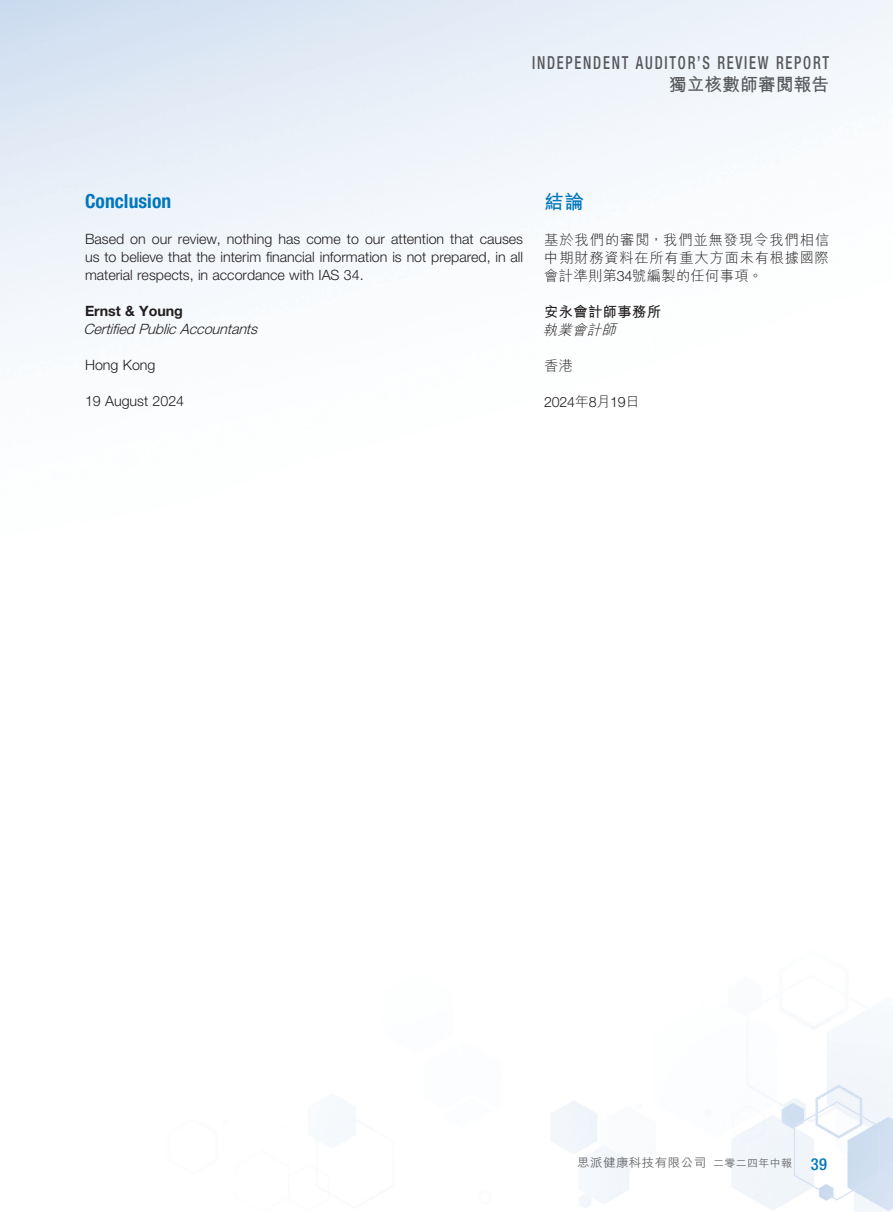
<style>
.page{position:relative;width:893px;height:1212px;background:#fff}
.page>*{position:absolute;margin:0;border:0;box-sizing:border-box;transform-origin:0 0}
.t1{font:700 condensed 19.5px "Helvetica Neue LT Std";letter-spacing:.005em;color:#0077bd}
.t2{font:700 19.5px "M Hei HK";color:#0077bd}
.t3{font:500 condensed 18px "Helvetica Neue LT Std";letter-spacing:.125em;color:#57585a;scale:.8 1}
.t4{font:700 18px "M Hei HK";letter-spacing:-.01em;color:#57585a}
.t5{font:300 14.25px/18px "Helvetica Neue LT Std";color:#231f20;text-align:justify}
.t6{font:300 14.25px/18px "M Hei HK";letter-spacing:.055em;color:#231f20;text-align:justify}
.t7{font:italic 300 14.25px "Helvetica Neue LT Std";color:#231f20}
.t8{font:700 14.25px "Helvetica Neue LT Std";color:#231f20}
.t9{font:700 14.25px "M Hei HK";letter-spacing:.03em;color:#231f20}
.t10{font:italic 300 14.25px "M Hei HK";color:#231f20}
.t11{font:500 12px "M Hei HK";letter-spacing:.03em;color:#6c6d70;scale:1.05 1}
.s1{font-family:"Helvetica Neue LT Std"}
.s2{font-family:"M Hei HK"}
.s3{font-size:10.5px}
.s4{font-family:"Helvetica Neue LT Std";font-stretch:condensed;font-size:16.5px;color:#0077bd}
</style>
<div class="page">
<p class="t3" style="left:532px;top:52px;width:373px">INDEPENDENT AUDITOR’S REVIEW REPORT</p>
<p class="t4" style="left:669px;top:72px;width:162px">獨立核數師審閱報告</p>
<h1 class="t1" style="left:85px;top:189px;width:88px">Conclusion</h1>
<p class="t5" style="left:85px;top:229px;width:440px">Based on our review, nothing has come to our attention that causes us to believe that the interim financial information is not prepared, in all material respects, in accordance with IAS 34.</p>
<p class="t8" style="left:85px;top:302px;width:99px">Ernst &amp; Young</p>
<p class="t7" style="left:84px;top:320px;width:179px">CertifiedPublicAccountants</p>
<p class="t5" style="left:85px;top:355px;width:72px">Hong Kong</p>
<p class="t5" style="left:85px;top:391px;width:101px">19 August 2024</p>
<h1 class="t2" style="left:544px;top:187px;width:41px">結論</h1>
<p class="t6" style="left:544px;top:230px;width:286px">基於我們的審閱，我們並無發現令我們相信中期財務資料在所有重大方面未有根據國際會計準則第<span class="s1">34</span>號編製的任何事項。</p>
<p class="t9" style="left:544px;top:301px;width:118px">安永會計師事務所</p>
<p class="t10" style="left:543px;top:322px;width:78px">執業會計師</p>
<p class="t6" style="left:544px;top:356px;width:30px">香港</p>
<p class="t5" style="left:544px;top:392px;width:97px">2024<span class="s2">年</span>8<span class="s2">月</span>19<span class="s2">日</span></p>
<p class="t11" style="left:577px;top:1154px;width:240px">思派健康科技有限公司 <span class="s3">二零二四年中報</span> <span class="s4">39</span></p>
</div>
